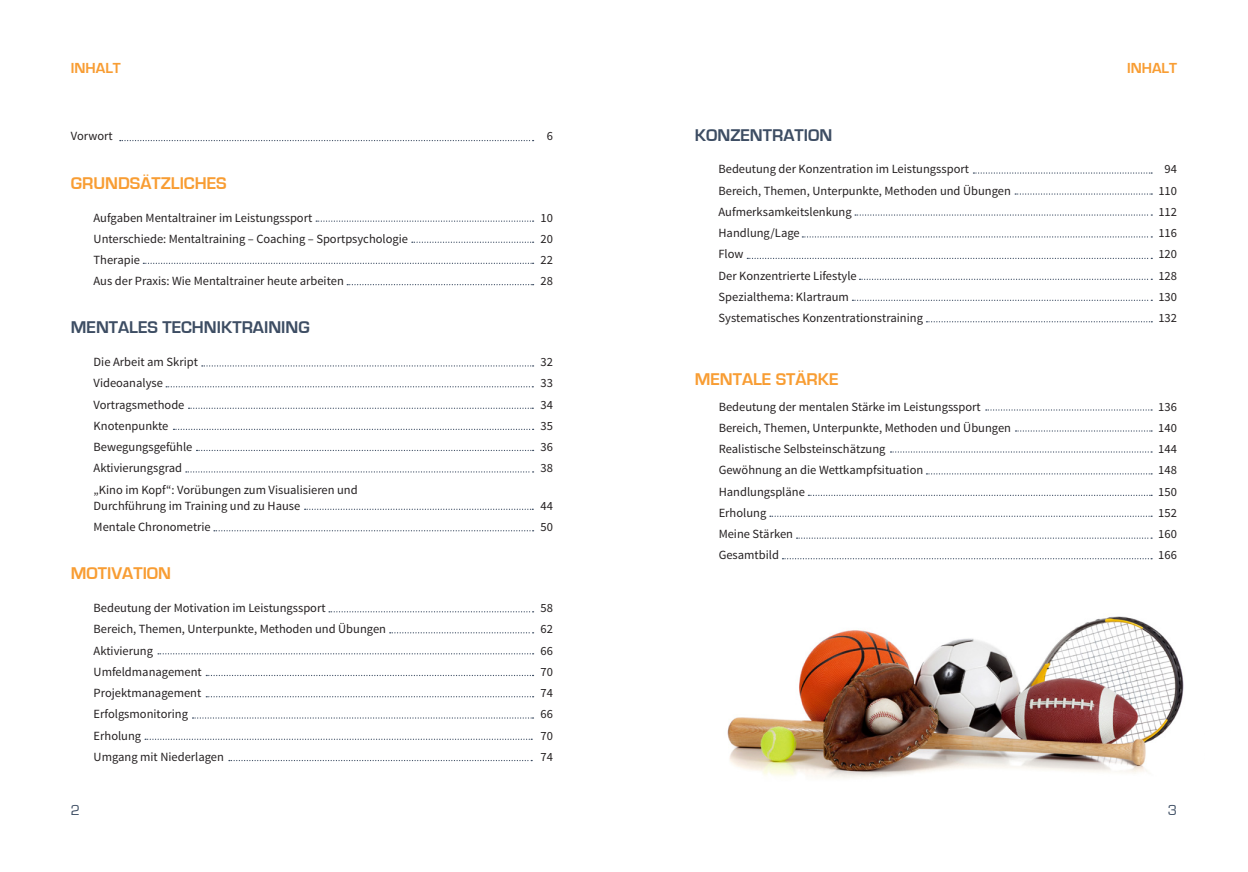
<style>
.page{position:relative;width:1248px;height:872px;background:#fff}
.page>*{position:absolute;margin:0;border:0;box-sizing:border-box;transform-origin:0 0}
.t1{font:700 17.5px "Eurostile";color:#f89d33}
.t2{font:700 17.5px "Eurostile";color:#3d4d63}
.t3{font:700 15px "Eurostile";color:#f89d33}
.t4{font:15px "Eurostile";color:#3d4d63}
.t5{font:12.5px/21.2px "Source Sans Pro";color:#231f20}
</style>
<div class="page">
<svg style="left:120px;top:140px;width:413px;height:1px"></svg>
<svg style="left:316px;top:220px;width:217px;height:2px"></svg>
<svg style="left:412px;top:242px;width:121px;height:1px"></svg>
<svg style="left:347px;top:284px;width:186px;height:1px"></svg>
<svg style="left:202px;top:365px;width:331px;height:1px"></svg>
<svg style="left:166px;top:386px;width:367px;height:1px"></svg>
<svg style="left:188px;top:407px;width:345px;height:2px"></svg>
<svg style="left:173px;top:429px;width:360px;height:1px"></svg>
<svg style="left:196px;top:450px;width:337px;height:1px"></svg>
<svg style="left:186px;top:471px;width:347px;height:1px"></svg>
<svg style="left:304px;top:508px;width:229px;height:2px"></svg>
<svg style="left:214px;top:530px;width:319px;height:1px"></svg>
<svg style="left:329px;top:611px;width:204px;height:1px"></svg>
<svg style="left:973px;top:172px;width:178px;height:2px"></svg>
<svg style="left:985px;top:409px;width:166px;height:1px"></svg>
<svg style="left:390px;top:632px;width:143px;height:1px"></svg>
<svg style="left:1015px;top:193px;width:137px;height:2px"></svg>
<svg style="left:1015px;top:430px;width:136px;height:1px"></svg>
<svg style="left:158px;top:653px;width:375px;height:1px"></svg>
<svg style="left:855px;top:214px;width:297px;height:2px"></svg>
<svg style="left:890px;top:451px;width:261px;height:1px"></svg>
<svg style="left:859px;top:279px;width:293px;height:1px"></svg>
<svg style="left:770px;top:515px;width:381px;height:2px"></svg>
<svg style="left:206px;top:675px;width:327px;height:1px"></svg>
<svg style="left:802px;top:236px;width:350px;height:1px"></svg>
<svg style="left:926px;top:473px;width:225px;height:1px"></svg>
<svg style="left:852px;top:300px;width:300px;height:1px"></svg>
<svg style="left:796px;top:537px;width:355px;height:2px"></svg>
<svg style="left:206px;top:696px;width:327px;height:1px"></svg>
<svg style="left:192px;top:717px;width:341px;height:1px"></svg>
<svg style="left:145px;top:738px;width:387px;height:2px"></svg>
<svg style="left:229px;top:760px;width:303px;height:1px"></svg>
<svg style="left:747px;top:258px;width:405px;height:1px"></svg>
<svg style="left:808px;top:495px;width:343px;height:1px"></svg>
<svg style="left:926px;top:321px;width:226px;height:1px"></svg>
<svg style="left:782px;top:558px;width:369px;height:1px"></svg>
<svg style="left:143px;top:263px;width:390px;height:1px"></svg>
<img style="left:727px;top:616px;width:457px;height:162px">
<p class="t3" style="left:71px;top:59px;width:51px">INHALT</p>
<p class="t3" style="left:1126px;top:59px;width:51px">INHALT</p>
<p class="t5" style="left:71px;top:126px;width:43px">Vorwort</p>
<p class="t5" style="left:546px;top:126px;width:8px">6</p>
<h1 class="t1" style="left:71px;top:174px;width:157px">GRUNDSÄTZLICHES</h1>
<p class="t5" style="left:94px;top:207px;width:316px">Aufgaben Mentaltrainer im Leistungssport<br>Unterschiede: Mentaltraining – Coaching – Sportpsychologie Therapie<br>Aus der Praxis: Wie Mentaltrainer heute arbeiten</p>
<h1 class="t2" style="left:71px;top:318px;width:240px">MENTALES TECHNIKTRAINING</h1>
<p class="t5" style="left:94px;top:351px;width:265px">Die Arbeit am Skript<br>Videoanalyse<br>Vortragsmethode<br>Knotenpunkte<br>Bewegungsgefühle<br>Aktivierungsgrad<br>„Kino im Kopf“: Vorübungen zum Visualisieren und</p>
<p class="t5" style="left:94px;top:495px;width:208px">Durchführung im Training und zu Hause<br>Mentale Chronometrie</p>
<h1 class="t1" style="left:71px;top:564px;width:102px">MOTIVATION</h1>
<p class="t5" style="left:94px;top:597px;width:294px">Bedeutung der Motivation im Leistungssport<br>Bereich, Themen, Unterpunkte, Methoden und Übungen<br>Aktivierung<br>Umfeldmanagement<br>Projektmanagement<br>Erfolgsmonitoring<br>Erholung<br>Umgang mit Niederlagen</p>
<p class="t5" style="left:540px;top:207px;width:14px;text-align:justify">10<br>20<br>22<br>28</p>
<p class="t5" style="left:540px;top:351px;width:14px;text-align:justify">32<br>33<br>34<br>35<br>36<br>38</p>
<p class="t5" style="left:540px;top:495px;width:14px">44<br>50</p>
<p class="t5" style="left:540px;top:597px;width:14px;text-align:justify">58<br>62<br>66<br>70<br>74<br>66<br>70<br>74</p>
<h1 class="t2" style="left:694px;top:126px;width:139px">KONZENTRATION</h1>
<p class="t5" style="left:718px;top:159px;width:294px">Bedeutung der Konzentration im Leistungssport<br>Bereich, Themen, Unterpunkte, Methoden und Übungen<br>Aufmerksamkeitslenkung<br>Handlung/Lage<br>Flow<br>Der Konzentrierte Lifestyle<br>Spezialthema: Klartraum<br>Systematisches Konzentrationstraining</p>
<h1 class="t1" style="left:694px;top:369px;width:145px">MENTALE STÄRKE</h1>
<p class="t5" style="left:718px;top:396px;width:294px">Bedeutung der mentalen Stärke im Leistungssport<br>Bereich, Themen, Unterpunkte, Methoden und Übungen<br>Realistische Selbsteinschätzung<br>Gewöhnung an die Wettkampfsituation<br>Handlungspläne<br>Erholung<br>Meine Stärken<br>Gesamtbild</p>
<p class="t5" style="left:1158px;top:159px;width:20px;text-align:center">94<br>110<br>112<br>116<br>120<br>128<br>130<br>132</p>
<p class="t5" style="left:1158px;top:396px;width:20px;text-align:justify">136<br>140<br>144<br>148<br>150<br>152<br>160<br>166</p>
<p class="t4" style="left:71px;top:802px;width:11px">2</p>
<p class="t4" style="left:1167px;top:802px;width:11px">3</p>
</div>
